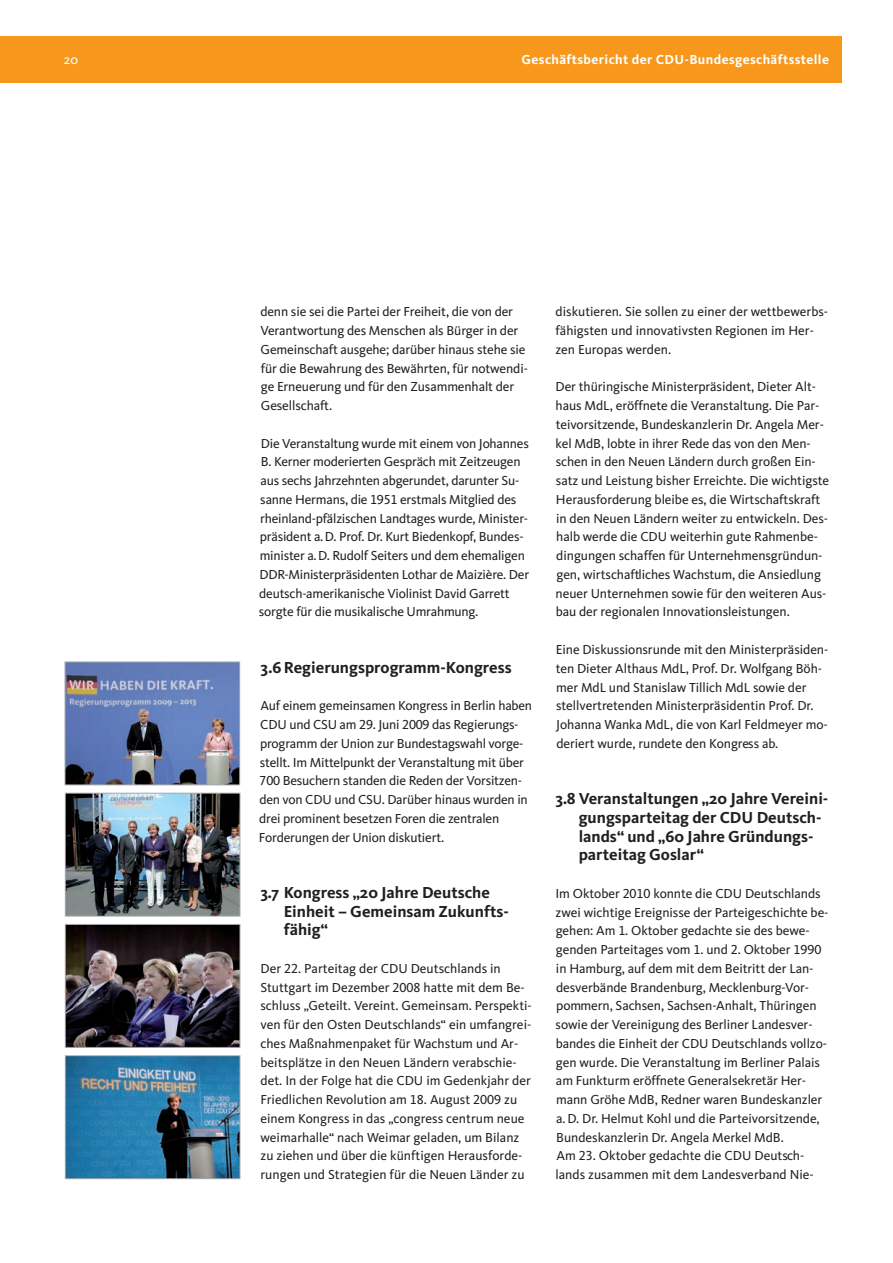
<style>
.page{position:relative;width:893px;height:1263px;background:#fff}
.page>*{position:absolute;margin:0;border:0;box-sizing:border-box;transform-origin:0 0}
.t1{font:700 16.5px/18.8px "CDU Kievit";color:#231f20}
.t2{font:13.5px/18.8px "CDU Kievit Tab";letter-spacing:-.005em;color:#231f20}
.t3{font:700 13.5px "CDU Kievit";letter-spacing:.03em;color:#fff}
.t4{font:13.5px "CDU Kievit";color:#fff}
</style>
<div class="page">
<div style="left:0;top:36px;width:842px;height:47px;background:#f7981d"></div>
<img style="left:67px;top:926px;width:171px;height:120px">
<div style="left:65px;top:924px;width:175px;height:124px;border:1px solid #a8a9ad"></div>
<img style="left:67px;top:1057px;width:171px;height:120px">
<div style="left:65px;top:1055px;width:175px;height:124px;border:1px solid #a8a9ad"></div>
<img style="left:67px;top:795px;width:171px;height:119px">
<div style="left:65px;top:793px;width:175px;height:123px;border:1px solid #a8a9ad"></div>
<img style="left:67px;top:663px;width:171px;height:120px">
<div style="left:65px;top:661px;width:175px;height:124px;border:1px solid #a8a9ad"></div>
<p class="t4" style="left:64px;top:55px;width:16px">20</p>
<p class="t3" style="left:521px;top:55px;width:309px">Geschäftsbericht der CDU-Bundesgeschäftsstelle</p>
<p class="t2" style="left:260px;top:304px;width:269px">denn sie sei die Partei der Freiheit, die von der Verantwortung des Menschen als Bür ger in der Gemeinschaft ausgehe; darüber hinaus stehe sie für die Bewahrung des Bewährten, für notwendi&shy;ge Erneuerung und für den Zu sam men halt der Gesellschaft.</p>
<p class="t2" style="left:259px;top:435px;width:272px">Die Veranstaltung wurde mit einem von Jo han nes B. Kerner moderierten Gespräch mit Zeit zeu gen aus sechs Jahrzehnten abgerundet, darunter Su - sanne Hermans, die 1951 erstmals Mit glied des rheinland-pfälzischen Landtages wurde, Minis ter - präsident a.D. Prof. Dr. Kurt Bie den kopf, Bundes - minister a.D. Rudolf Seiters und dem ehemaligen DDR-Ministerpräsidenten Lot har de Maizière. Der deutsch-amerikanische Vio li nist David Garrett sorgte für die musikalische Um rahmung.</p>
<p class="t1" style="left:260px;top:660px;width:253px">3.6 Regierungsprogramm-Kongress</p>
<p class="t2" style="left:259px;top:698px;width:275px">Auf einem gemeinsamen Kongress in Berlin haben CDU und CSU am 29. Juni 2009 das Regierungs - programm der Union zur Bundestagswahl vorge&shy;stellt. Im Mittelpunkt der Veranstaltung mit über 700 Besuchern standen die Reden der Vor sitzen - den von CDU und CSU. Darüber hinaus wurden in drei prominent besetzen Foren die zentralen Forder ungen der Union diskutiert.</p>
<p class="t1" style="left:284px;top:885px;width:227px;text-indent:-23px">3.7 Kongress „20 Jahre Deutsche<br>Einheit – Gemeinsam Zukunfts - fähig“</p>
<p class="t2" style="left:260px;top:960px;width:273px">Der 22. Parteitag der CDU Deutschlands in Stutt gart im Dezember 2008 hatte mit dem Be - schluss „Geteilt. Vereint. Gemeinsam. Per spek ti - ven für den Osten Deutschlands“ ein umfangrei&shy;ches Maßnahmenpaket für Wachstum und Ar - beitsplätze in den Neuen Ländern verabschie&shy;det. In der Folge hat die CDU im Gedenkjahr der Fried lichen Revolution am 18. August 2009 zu einem Kon gress in das „congress centrum neue weimarhalle“ nach Weimar geladen, um Bilanz zu zie hen und über die künftigen Her aus for de - run gen und Strategien für die Neuen Länder zu</p>
<p class="t2" style="left:555px;top:304px;width:274px">diskutieren. Sie sollen zu einer der wettbewerbs&shy;fähigsten und innovativsten Regionen im Her - zen Europas werden.</p>
<p class="t2" style="left:555px;top:379px;width:275px">Der thüringische Ministerpräsident, Die ter Alt - haus MdL, eröffnete die Ver an stal tung. Die Par - tei vor sit zen de, Bundeskanzlerin Dr. An gela Mer - kel MdB, lob te in ihrer Rede das von den Men - schen in den Neu en Ländern durch gro ßen Ein - satz und Leis tung bis her Erreichte. Die wich tigs te Heraus for derung blei be es, die Wirt schafts kraft in den Neu en Län dern weiter zu ent wi ckeln. Des - halb werde die CDU wei terhin gu te Rah men be - din gun gen schaffen für Un ter neh mens grün dun - gen, wirtschaftliches Wachs tum, die An sied lung neu er Un ter nehmen so wie für den weiteren Aus - bau der regionalen In no va tions leistungen.</p>
<p class="t2" style="left:556px;top:641px;width:274px">Eine Diskussionsrunde mit den Ministerpräsi den - ten Dieter Althaus MdL, Prof. Dr. Wolfgang Böh - mer MdL und Stanislaw Tillich MdL sowie der stellvertretenden Ministerpräsidentin Prof. Dr.<br>Johanna Wanka MdL, die von Karl Feld meyer mo - deriert wurde, rundete den Kon gress ab.</p>
<p class="t1" style="left:579px;top:791px;width:251px;text-indent:-23px">3.8 Veranstaltungen „20 Jahre Vereini - gungs parteitag der CDU Deutsch - lands“ und „60 Jahre Gründungs - parteitag Goslar“</p>
<p class="t2" style="left:555px;top:885px;width:275px">Im Oktober 2010 konnte die CDU Deutschlands zwei wichtige Ereignisse der Parteigeschichte be - gehen: Am 1. Oktober gedachte sie des bewe&shy;genden Parteitages vom 1. und 2. Oktober 1990 in Hamburg, auf dem mit dem Beitritt der Lan - des verbände Brandenburg, Mecklenburg-Vor - pom mern, Sachsen, Sachsen-Anhalt, Thüringen so wie der Vereinigung des Berliner Lan des ver - ban des die Einheit der CDU Deutschlands vollzo&shy;gen wurde. Die Veranstaltung im Berliner Pa lais am Funkturm eröffnete Generalsekretär Her - mann Gröhe MdB, Redner waren Bun des kanz ler a. D. Dr. Helmut Kohl und die Partei vor sit zende, Bundeskanzlerin Dr. Angela Merkel MdB.<br>Am 23. Oktober gedachte die CDU Deutsch - lands zusammen mit dem Landesverband Nie -</p>
</div>
